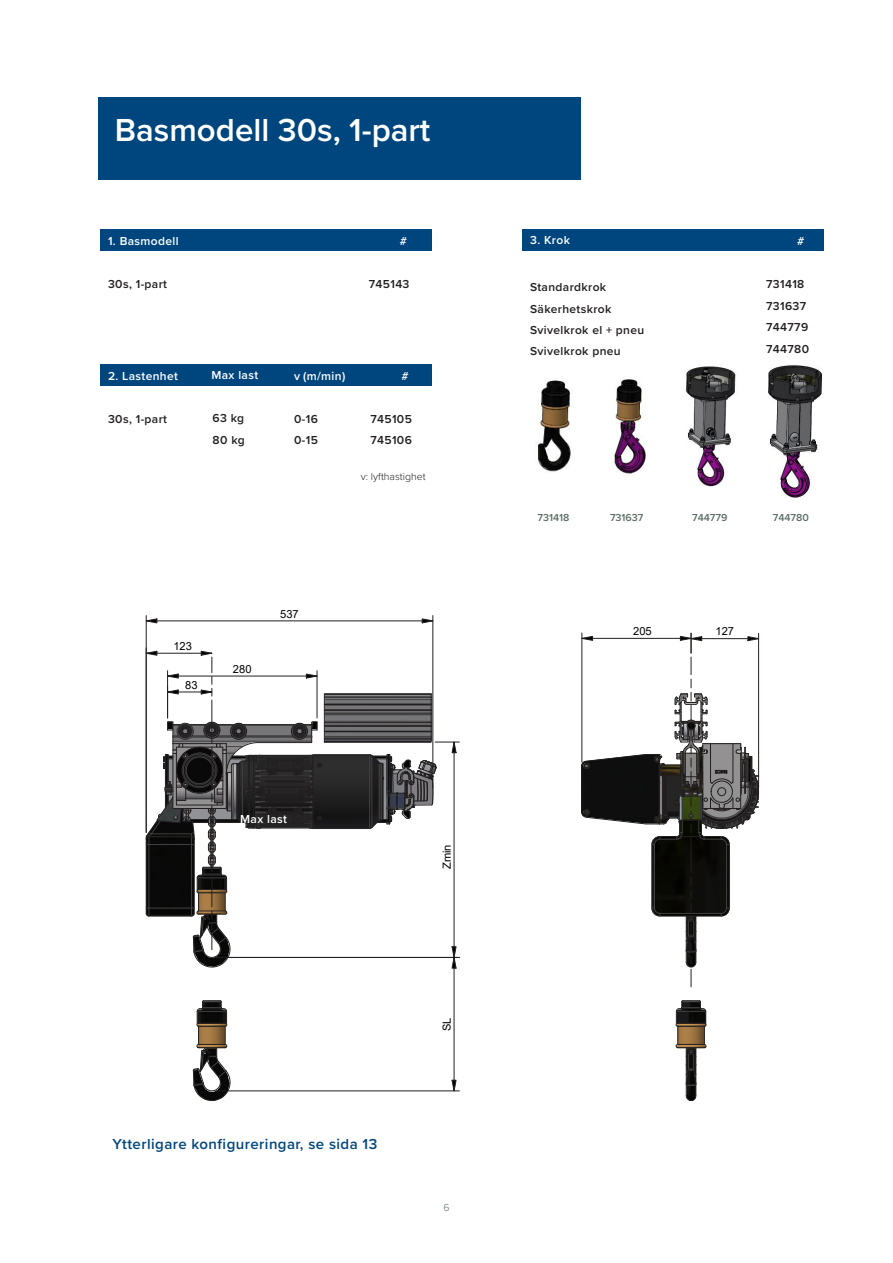
<style>
.page{position:relative;width:893px;height:1263px;background:#fff}
.page>*{position:absolute;margin:0;border:0;box-sizing:border-box;transform-origin:0 0}
.Rubrik_1{font:600 33px "Proxima Nova";color:#fff}
.Liten_rubrik{font:600 15px "Proxima Nova";letter-spacing:.03em;color:#00467e}
.Text_i_tabell{font:600 12px "Proxima Nova";letter-spacing:.03em;color:#231f20}
.Liten_rubrik-2{font:600 12px "Proxima Nova";letter-spacing:.03em;color:#fff}
.t1{font:11.1px "Arial";color:#000}
.Bildtext_centrerad{font:600 10.5px "Proxima Nova";color:#5d6e65}
.Brödtext_centrerad_fet{font:300 10.5px "Proxima Nova";color:#231f20}
.t2{font:300 10.5px "Proxima Nova";color:#5d6e65}
</style>
<div class="page">
<div style="left:98px;top:98px;width:482px;height:82px;background:#00467e"></div>
<div style="left:100px;top:230px;width:332px;height:21px;background:#00467e"></div>
<div style="left:522px;top:230px;width:302px;height:21px;background:#00467e"></div>
<img style="left:538px;top:380px;width:33px;height:92px">
<img style="left:612px;top:379px;width:34px;height:95px">
<img style="left:686px;top:366px;width:50px;height:120px">
<img style="left:768px;top:365px;width:54px;height:133px">
<div style="left:100px;top:365px;width:332px;height:21px;background:#00467e"></div>
<svg style="left:676px;top:1000px;width:30px;height:101px"></svg>
<svg style="left:581px;top:633px;width:179px;height:354px"></svg>
<svg style="left:143px;top:364px;width:316px;height:737px"></svg>
<hr style="left:454px;top:968px;width:1px;height:112px;background:#231f20">
<hr style="left:216px;top:1090px;width:243px;height:1px;background:#231f20">
<hr style="left:216px;top:957px;width:243px;height:1px;background:#231f20">
<p class="Rubrik_1" style="left:115px;top:105px;width:317px">Basmodell 30s, 1-part</p>
<p class="Liten_rubrik-2" style="left:108px;top:232px;width:72px">1. Basmodell</p>
<p class="Text_i_tabell" style="left:108px;top:275px;width:61px">30s, 1-part</p>
<p class="Liten_rubrik-2" style="left:108px;top:367px;width:71px">2. Lastenhet</p>
<p class="Text_i_tabell" style="left:108px;top:410px;width:61px">30s, 1-part</p>
<p class="Liten_rubrik-2" style="left:400px;top:232px;width:9px">#</p>
<p class="Text_i_tabell" style="left:369px;top:275px;width:42px">745143</p>
<p class="Liten_rubrik-2" style="left:211px;top:366px;width:48px">Max last</p>
<p class="Liten_rubrik-2" style="left:294px;top:367px;width:53px">v (m/min)</p>
<p class="Text_i_tabell" style="left:294px;top:410px;width:25px">0-16</p>
<p class="Text_i_tabell" style="left:294px;top:431px;width:25px">0-15</p>
<p class="Text_i_tabell" style="left:213px;top:409px;width:33px">63 kg</p>
<p class="Text_i_tabell" style="left:213px;top:431px;width:34px">80 kg</p>
<p class="Liten_rubrik-2" style="left:401px;top:367px;width:9px">#</p>
<p class="Text_i_tabell" style="left:370px;top:410px;width:43px">745105</p>
<p class="Text_i_tabell" style="left:370px;top:431px;width:43px">745106</p>
<p class="Brödtext_centrerad_fet" style="left:361px;top:469px;width:66px">v: lyfthastighet</p>
<p class="t1" style="left:173px;top:638px;width:20px">123</p>
<p class="t1" style="left:185px;top:677px;width:14px">83</p>
<p class="t1" style="left:233px;top:661px;width:20px">280</p>
<p class="t1" style="left:280px;top:606px;width:20px">537</p>
<p class="Liten_rubrik-2" style="left:240px;top:810px;width:48px">Max last</p>
<p class="t1" style="left:439px;top:869px;width:26px;rotate:-90deg">Zmin</p>
<p class="Liten_rubrik" style="left:113px;top:1132px;width:266px">Ytterligare konfigureringar, se sida 13</p>
<p class="t1" style="left:439px;top:1031px;width:15px;rotate:-90deg">SL</p>
<p class="t2" style="left:443px;top:1200px;width:8px">6</p>
<p class="Liten_rubrik-2" style="left:530px;top:231px;width:41px">3. Krok</p>
<p class="Text_i_tabell" style="left:530px;top:278px;width:78px">Standardkrok</p>
<p class="Text_i_tabell" style="left:530px;top:300px;width:83px">Säkerhetskrok</p>
<p class="Text_i_tabell" style="left:530px;top:321px;width:116px">Svivelkrok el + pneu</p>
<p class="Text_i_tabell" style="left:530px;top:342px;width:92px">Svivelkrok pneu</p>
<p class="Liten_rubrik-2" style="left:797px;top:232px;width:9px">#</p>
<p class="Text_i_tabell" style="left:766px;top:275px;width:40px">731418</p>
<p class="Text_i_tabell" style="left:766px;top:297px;width:42px">731637</p>
<p class="Text_i_tabell" style="left:766px;top:318px;width:44px">744779</p>
<p class="Text_i_tabell" style="left:766px;top:340px;width:45px">744780</p>
<p class="Bildtext_centrerad" style="left:538px;top:510px;width:33px">731418</p>
<p class="Bildtext_centrerad" style="left:610px;top:510px;width:35px">731637</p>
<p class="Bildtext_centrerad" style="left:692px;top:510px;width:37px">744779</p>
<p class="Bildtext_centrerad" style="left:773px;top:510px;width:38px">744780</p>
<p class="t1" style="left:633px;top:623px;width:20px">205</p>
<p class="t1" style="left:715px;top:624px;width:20px">127</p>
</div>
